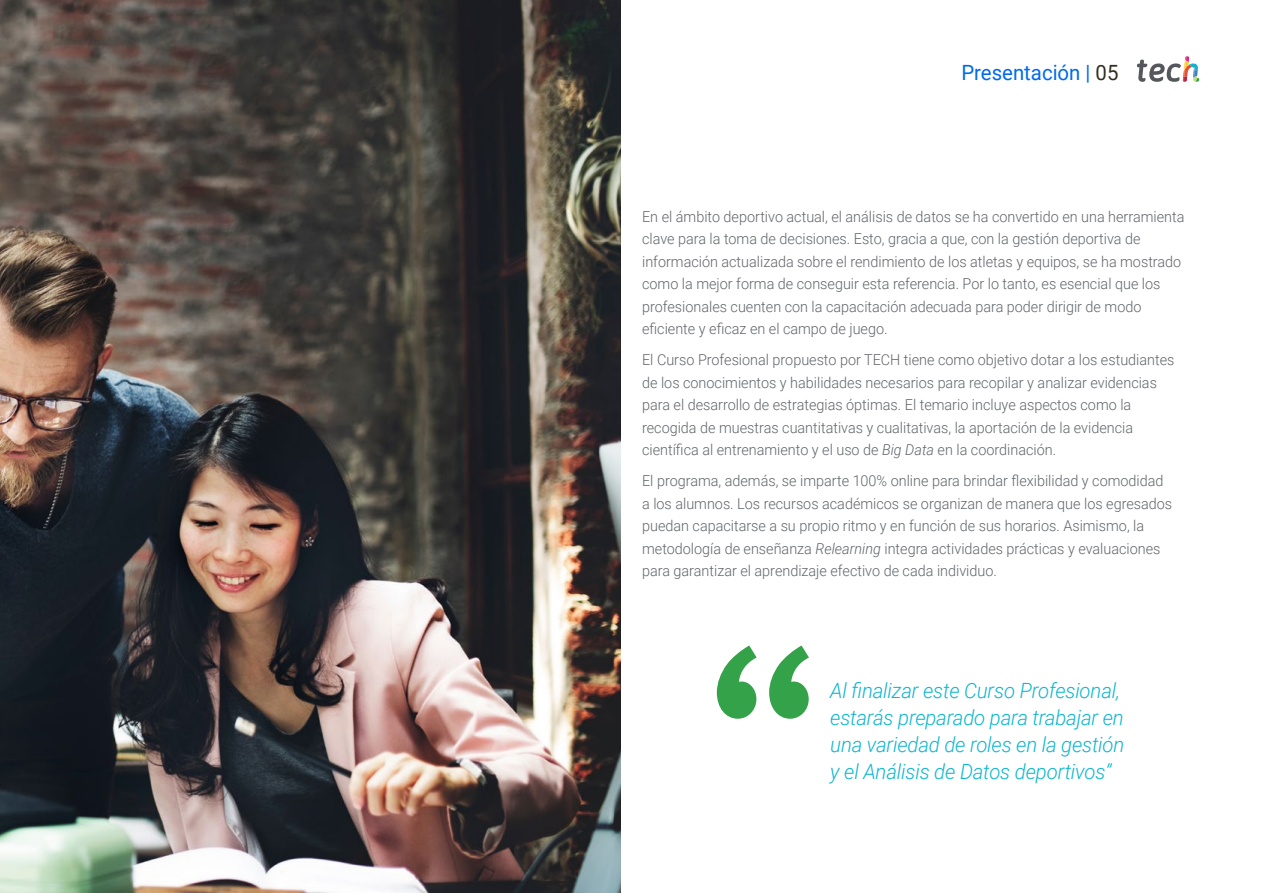
<style>
.page{position:relative;width:1263px;height:893px;background:#fff}
.page>*{position:absolute;margin:0;border:0;box-sizing:border-box;transform-origin:0 0}
.t1{font:italic 300 21px/27px "Roboto";letter-spacing:-.01em;color:#0fb6cf}
.t2{font:21px "Roboto";color:#0169ee}
.t3{font:300 15px/22.5px "Roboto";color:#61646a;scale:.96 1}
.s1{color:#312e20}
.s2{font-style:italic}
</style>
<div class="page">
<img style="left:0;top:0;width:621px;height:893px">
<svg style="left:1137px;top:56px;width:62px;height:26px"></svg>
<svg style="left:717px;top:645px;width:92px;height:74px"></svg>
<h1 class="t2" style="left:961px;top:57px;width:159px">Presentación | <span class="s1">05</span></h1>
<p class="t3" style="left:642px;top:204px;width:566px">En el ámbito deportivo actual, el análisis de datos se ha convertido en una herramienta clave para la toma de decisiones. Esto, gracia a que, con la gestión deportiva de información actualizada sobre el rendimiento de los atletas y equipos, se ha mostrado como la mejor forma de conseguir esta referencia. Por lo tanto, es esencial que los profesionales cuenten con la capacitación adecuada para poder dirigir de modo eficiente y eficaz en el campo de juego.</p>
<p class="t3" style="left:642px;top:348px;width:556px">El Curso Profesional propuesto por TECH tiene como objetivo dotar a los estudiantes de los conocimientos y habilidades necesarios para recopilar y analizar evidencias para el desarrollo de estrategias óptimas. El temario incluye aspectos como la recogida de muestras cuantitativas y cualitativas, la aportación de la evidencia científica al entrenamiento y el uso de <span class="s2">Big Data</span> en la coordinación.</p>
<p class="t3" style="left:642px;top:469px;width:554px">El programa, además, se imparte 100% online para brindar flexibilidad y comodidad a los alumnos. Los recursos académicos se organizan de manera que los egresados puedan capacitarse a su propio ritmo y en función de sus horarios. Asimismo, la metodología de enseñanza <span class="s2">Relearning</span> integra actividades prácticas y evaluaciones para garantizar el aprendizaje efectivo de cada individuo.</p>
<h1 class="t1" style="left:830px;top:676px;width:296px">Al finalizar este Curso Profesional, estarás preparado para trabajar en una variedad de roles en la gestión y el Análisis de Datos deportivos”</h1>
</div>
